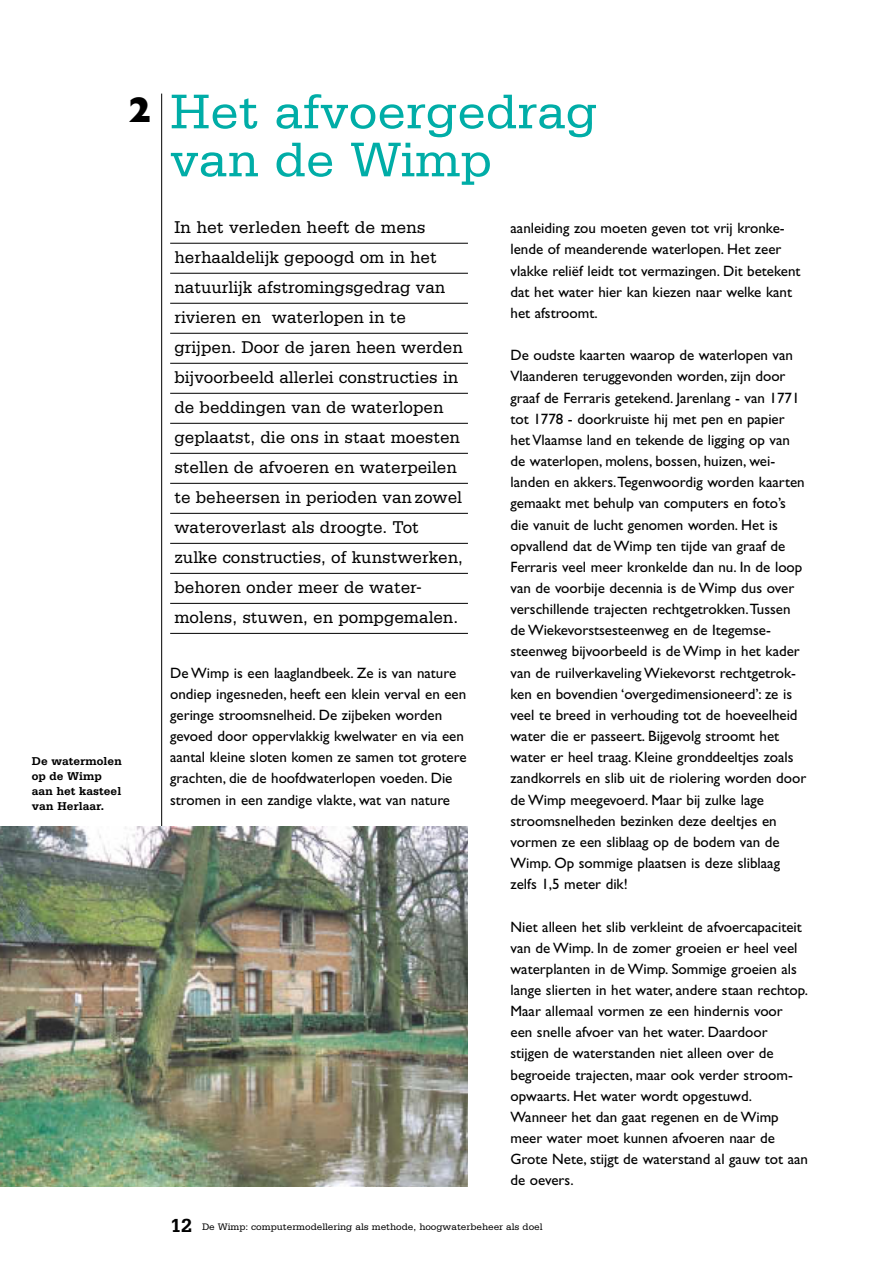
<style>
.page{position:relative;width:893px;height:1262px;background:#fff}
.page>*{position:absolute;margin:0;border:0;box-sizing:border-box;transform-origin:0 0}
.t1{font:51.3px/48px "Serifa";color:#00ada7}
.t2{font:800 36px "Gill Sans";color:#000}
.t3{font:18px/30px "Serifa";color:#000}
.t4{font:15px/21.1px "Gill Sans";color:#000}
.t5{font:700 12px/15px "Serifa";color:#000}
.t6{font:10.05px "Serifa";color:#000}
.s1{font-weight:700;font-size:19.95px}
</style>
<div class="page">
<hr style="left:170px;top:243px;width:298px;height:1px;background:#000">
<hr style="left:170px;top:273px;width:298px;height:1px;background:#000">
<hr style="left:170px;top:303px;width:298px;height:1px;background:#000">
<hr style="left:170px;top:333px;width:298px;height:1px;background:#000">
<hr style="left:170px;top:363px;width:298px;height:1px;background:#000">
<hr style="left:170px;top:393px;width:298px;height:1px;background:#000">
<hr style="left:170px;top:423px;width:298px;height:1px;background:#000">
<hr style="left:170px;top:453px;width:298px;height:1px;background:#000">
<hr style="left:170px;top:483px;width:298px;height:1px;background:#000">
<hr style="left:170px;top:513px;width:298px;height:1px;background:#000">
<hr style="left:170px;top:543px;width:298px;height:1px;background:#000">
<hr style="left:170px;top:573px;width:298px;height:1px;background:#000">
<hr style="left:170px;top:603px;width:298px;height:1px;background:#000">
<hr style="left:170px;top:633px;width:298px;height:1px;background:#000">
<hr style="left:161px;top:94px;width:1px;height:1092px;background:#000">
<img style="left:0;top:826px;width:468px;height:360px">
<h2 class="t2" style="left:128px;top:97px;width:26px">2</h2>
<p class="t5" style="left:32px;top:754px;width:92px">De watermolen op de Wimp aan het kasteel van Herlaar.</p>
<h1 class="t1" style="left:170px;top:91px;width:428px">Het afvoergedrag van de Wimp</h1>
<p class="t3" style="left:174px;top:214px;width:290px">In het verleden heeft de mens herhaaldelijk gepoogd om in het natuurlijk afstromingsgedrag van rivieren en waterlopen in te grijpen. Door de jaren heen werden bijvoorbeeld allerlei constructies in de beddingen van de waterlopen geplaatst, die ons in staat moesten stellen de afvoeren en waterpeilen te beheersen in perioden van zowel wateroverlast als droogte. Tot zulke constructies, of kunstwerken, behoren onder meer de water&shy;molens, stuwen, en pompgemalen.</p>
<p class="t4" style="left:510px;top:219px;width:291px">aanleiding zou moeten geven tot vrij kronke&shy;lende of meanderende waterlopen. Het zeer vlakke reliëf leidt tot vermazingen. Dit betekent dat het water hier kan kiezen naar welke kant het afstroomt.</p>
<p class="t4" style="left:510px;top:346px;width:297px">De oudste kaarten waarop de waterlopen van Vlaanderen teruggevonden worden, zijn door graaf de Ferraris getekend. Jarenlang - van 1771 tot 1778 - doorkruiste hij met pen en papier het Vlaamse land en tekende de ligging op van de waterlopen, molens, bossen, huizen, wei&shy;landen en akkers.Tegenwoordig worden kaarten gemaakt met behulp van computers en foto’s die vanuit de lucht genomen worden. Het is opvallend dat de Wimp ten tijde van graaf de Ferraris veel meer kronkelde dan nu. In de loop van de voorbije decennia is de Wimp dus over verschillende trajecten rechtgetrokken.Tussen de Wiekevorstsesteenweg en de Itegemse&shy;steenweg bijvoorbeeld is de Wimp in het kader van de ruilverkaveling Wiekevorst rechtgetrok&shy;ken en bovendien ‘overgedimensioneerd’: ze is veel te breed in verhouding tot de hoeveelheid water die er passeert. Bijgevolg stroomt het water er heel traag. Kleine gronddeeltjes zoals zandkorrels en slib uit de riolering worden door de Wimp meegevoerd. Maar bij zulke lage stroomsnelheden bezinken deze deeltjes en vormen ze een sliblaag op de bodem van de Wimp. Op sommige plaatsen is deze sliblaag zelfs 1,5 meter dik!</p>
<p class="t4" style="left:510px;top:917px;width:299px">Niet alleen het slib verkleint de afvoercapaciteit van de Wimp. In de zomer groeien er heel veel waterplanten in de Wimp. Sommige groeien als lange slierten in het water, andere staan rechtop.<br>Maar allemaal vormen ze een hindernis voor een snelle afvoer van het water. Daardoor stijgen de waterstanden niet alleen over de begroeide trajecten, maar ook verder stroom&shy;opwaarts. Het water wordt opgestuwd.<br>Wanneer het dan gaat regenen en de Wimp meer water moet kunnen afvoeren naar de Grote Nete, stijgt de waterstand al gauw tot aan de oevers.</p>
<p class="t6" style="left:170px;top:1222px;width:374px"><span class="s1">12</span> De Wimp: computermodellering als methode, hoogwaterbeheer als doel</p>
<p class="t4" style="left:170px;top:663px;width:298px">De Wimp is een laaglandbeek. Ze is van nature ondiep ingesneden, heeft een klein verval en een geringe stroomsnelheid. De zijbeken worden gevoed door oppervlakkig kwelwater en via een aantal kleine sloten komen ze samen tot grotere grachten, die de hoofdwaterlopen voeden. Die stromen in een zandige vlakte, wat van nature</p>
</div>
